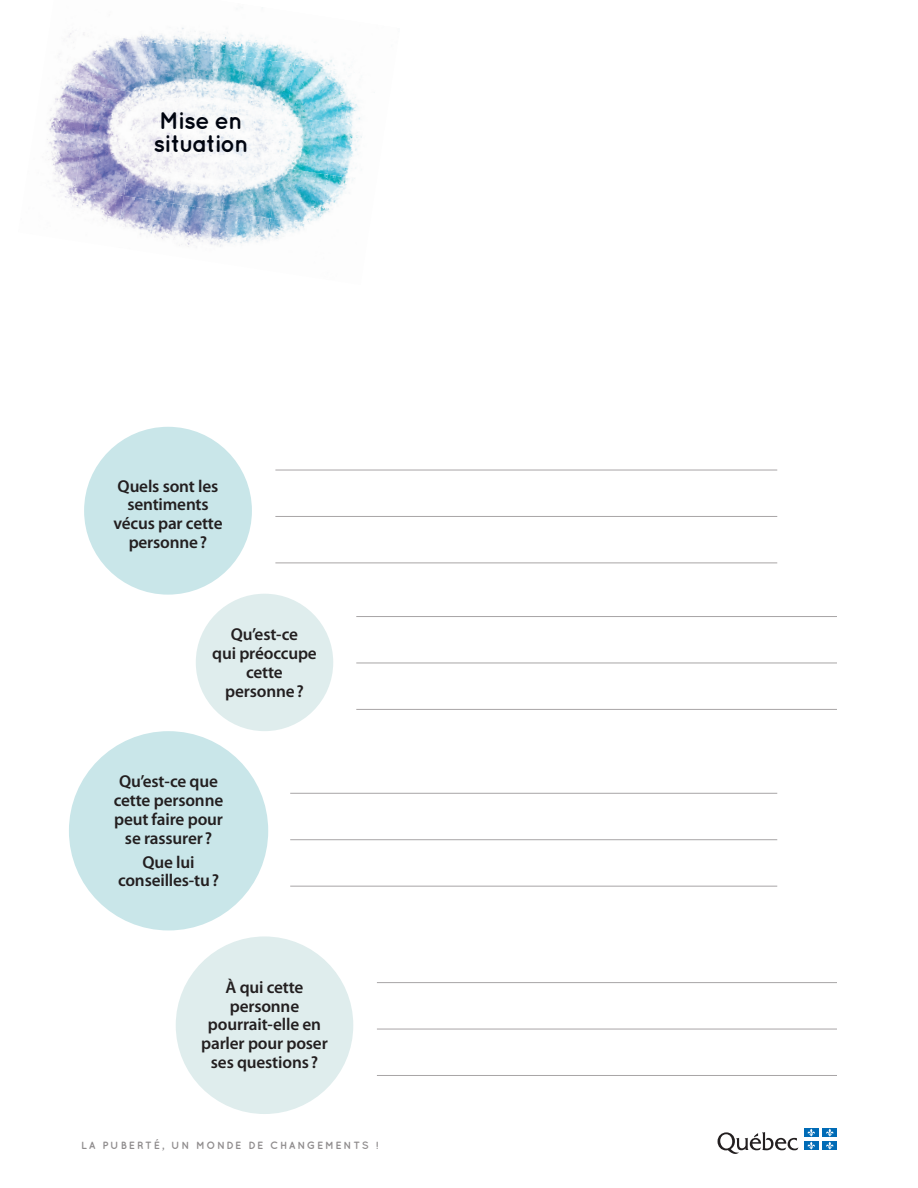
<style>
.page{position:relative;width:918px;height:1188px;background:#fff}
.page>*{position:absolute;margin:0;border:0;box-sizing:border-box;transform-origin:0 0}
.t1{font:700 24px/22.5px "Quicksand";letter-spacing:-.05em;color:#00040f}
.t2{font:600 17.25px/18.8px "Myriad Pro";letter-spacing:-.01em;color:#231f20;text-align:center}
.t3{font:700 10.5px "Quicksand";letter-spacing:.165em;color:#8f8c8d}
</style>
<div class="page">
<svg style="left:718px;top:1132px;width:80px;height:22px"></svg>
<div style="left:804px;top:1128px;width:14px;height:9px;background:#006bb6"></div>
<div style="left:823px;top:1128px;width:14px;height:9px;background:#006bb6"></div>
<div style="left:804px;top:1141px;width:14px;height:9px;background:#006bb6"></div>
<svg style="left:807px;top:1129px;width:8px;height:21px"></svg>
<div style="left:823px;top:1141px;width:14px;height:9px;background:#006bb6"></div>
<svg style="left:826px;top:1129px;width:8px;height:21px"></svg>
<img style="left:67px;top:188px;width:49px;height:34px">
<img style="left:116px;top:196px;width:49px;height:43px">
<img style="left:165px;top:204px;width:49px;height:43px">
<img style="left:214px;top:211px;width:49px;height:36px">
<img style="left:263px;top:219px;width:41px;height:21px">
<img style="left:47px;top:137px;width:28px;height:51px">
<img style="left:75px;top:137px;width:49px;height:59px">
<img style="left:124px;top:145px;width:49px;height:59px">
<img style="left:173px;top:154px;width:49px;height:57px">
<img style="left:222px;top:162px;width:49px;height:57px">
<img style="left:271px;top:167px;width:49px;height:59px">
<img style="left:320px;top:175px;width:27px;height:43px">
<img style="left:47px;top:86px;width:36px;height:51px">
<img style="left:83px;top:86px;width:49px;height:59px">
<img style="left:132px;top:93px;width:49px;height:59px">
<img style="left:181px;top:108px;width:49px;height:52px">
<img style="left:230px;top:108px;width:49px;height:59px">
<img style="left:279px;top:119px;width:49px;height:56px">
<img style="left:328px;top:123px;width:34px;height:59px">
<img style="left:59px;top:34px;width:32px;height:52px">
<img style="left:91px;top:42px;width:49px;height:51px">
<img style="left:140px;top:42px;width:49px;height:59px">
<img style="left:189px;top:49px;width:49px;height:59px">
<img style="left:238px;top:57px;width:48px;height:59px">
<img style="left:286px;top:64px;width:49px;height:59px">
<img style="left:335px;top:73px;width:40px;height:58px">
<img style="left:106px;top:34px;width:42px;height:8px">
<img style="left:148px;top:27px;width:49px;height:22px">
<img style="left:197px;top:32px;width:48px;height:25px">
<img style="left:245px;top:7px;width:49px;height:57px">
<img style="left:294px;top:48px;width:41px;height:24px">
<img style="left:343px;top:63px;width:32px;height:16px">
<hr style="left:290px;top:793px;width:487px;height:1px;background:#a8a5a6">
<hr style="left:275px;top:470px;width:502px;height:1px;background:#a8a5a6">
<hr style="left:356px;top:616px;width:481px;height:1px;background:#a8a5a6">
<hr style="left:377px;top:982px;width:460px;height:1px;background:#a8a5a6">
<hr style="left:290px;top:839px;width:487px;height:1px;background:#a8a5a6">
<hr style="left:275px;top:516px;width:502px;height:1px;background:#a8a5a6">
<hr style="left:356px;top:663px;width:481px;height:1px;background:#a8a5a6">
<hr style="left:377px;top:1029px;width:460px;height:1px;background:#a8a5a6">
<hr style="left:290px;top:886px;width:487px;height:1px;background:#a8a5a6">
<hr style="left:275px;top:563px;width:502px;height:1px;background:#a8a5a6">
<hr style="left:356px;top:709px;width:481px;height:1px;background:#a8a5a6">
<hr style="left:377px;top:1075px;width:460px;height:1px;background:#a8a5a6">
<div style="left:84px;top:427px;width:168px;height:168px;background:#c9e6e9;border-radius:50%"></div>
<div style="left:196px;top:594px;width:137px;height:137px;background:#dfeded;border-radius:50%"></div>
<div style="left:69px;top:731px;width:199px;height:199px;background:#c9e6e9;border-radius:50%"></div>
<div style="left:176px;top:936px;width:177px;height:178px;background:#dfeded;border-radius:50%"></div>
<h1 class="t1" style="left:153px;top:109px;width:97px">Mise en situation</h1>
<p class="t2" style="left:113px;top:476px;width:111px">Quels sont les sentiments vécus par cette personne ?</p>
<p class="t2" style="left:212px;top:625px;width:106px">Qu’est-ce<br>qui préoccupe cette personne ?</p>
<p class="t2" style="left:114px;top:772px;width:111px">Qu’est-ce que cette personne peut faire pour se rassurer ?</p>
<p class="t2" style="left:118px;top:852px;width:103px">Que lui conseilles-tu ?</p>
<p class="t2" style="left:201px;top:977px;width:128px">À qui cette personne pourrait-elle en parler pour poser ses questions ?</p>
<p class="t3" style="left:81px;top:1139px;width:299px">LA PUBERTÉ, UN MONDE DE CHANGEMENTS !</p>
</div>
